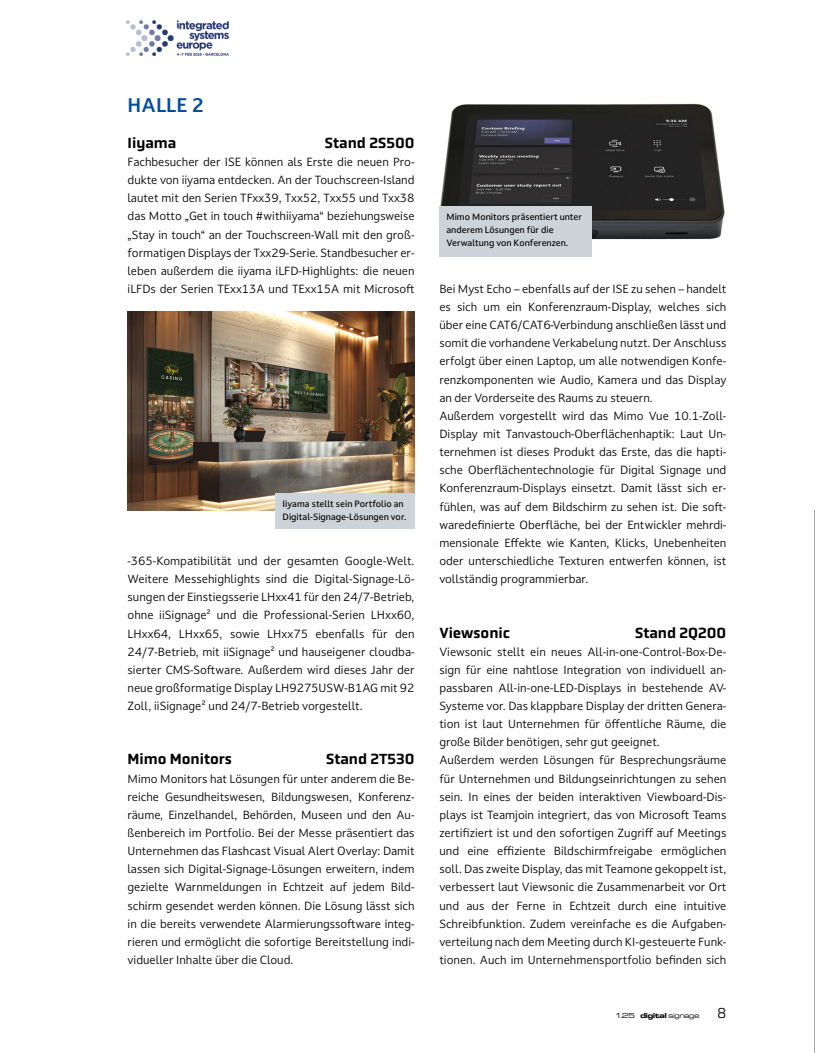
<style>
.page{position:relative;width:815px;height:1053px;background:#fff}
.page>*{position:absolute;margin:0;border:0;box-sizing:border-box;transform-origin:0 0}
.t1{font:700 18.75px "Darkmode Darkmode On";color:#004f9f}
.t2{font:500 15px "Obvia";letter-spacing:-.005em;color:#000}
.t3{font:11.25px/18.1px "Darkmode Darkmode On";letter-spacing:-.005em;color:#000;text-align:justify}
.t4{font:500 8.75px/13.1px "Darkmode Darkmode On";color:#000}
.t5{font:7.5px "Microgramma D Medi Exte";color:#000}
.s1{font-family:"Microgramma D Bold Exte"}
.s2{font-family:"Obvia";font-weight:300;font-size:15px}
</style>
<div class="page">
<img style="left:128px;top:311px;width:287px;height:199px">
<div style="left:275px;top:493px;width:140px;height:35px;background:#ccd4da"></div>
<svg style="left:814px;top:510px;width:1px;height:542px"></svg>
<img style="left:440px;top:103px;width:285px;height:137px">
<div style="left:439px;top:206px;width:153px;height:51px;background:#ccd4da"></div>
<img style="left:126px;top:20px;width:103px;height:36px">
<h1 class="t1" style="left:128px;top:92px;width:78px">HALLE 2</h1>
<h2 class="t2" style="left:128px;top:134px;width:50px">Iiyama</h2>
<h2 class="t2" style="left:325px;top:134px;width:91px">Stand 2S500</h2>
<p class="t3" style="left:128px;top:152px;width:289px">Fachbesucher der ISE können als Erste die neuen Pro&shy;dukte von iiyama entdecken. An der Touchscreen-Island lautet mit den Serien TFxx39, Txx52, Txx55 und Txx38 das Motto „Get in touch #withiiyama“ beziehungsweise „Stay in touch“ an der Touchscreen-Wall mit den groß&shy;formatigen Displays der Txx29-Serie. Standbesucher er&shy;leben außerdem die iiyama iLFD-Highlights: die neuen iLFDs der Serien TExx13A und TExx15A mit Microsoft</p>
<p class="t4" style="left:283px;top:497px;width:125px">Iiyama stellt sein Portfolio an<br>Digital-Signage-Lösungen vor.</p>
<p class="t3" style="left:128px;top:551px;width:289px">-365-Kompatibilität und der gesamten Google-Welt.<br>Weitere Messehighlights sind die Digital-Signage-Lö&shy;sungen der Einstiegsserie LHxx41 für den 24/7-Betrieb, ohne iiSignage² und die Professional-Serien LHxx60, LHxx64, LHxx65, sowie LHxx75 ebenfalls für den 24/7-Betrieb, mit iiSignage² und hauseigener cloudba&shy;sierter CMS-Software. Außerdem wird dieses Jahr der neue großformatige Display LH9275USW-B1AG mit 92<br>Zoll, iiSignage² und 24/7-Betrieb vorgestellt.</p>
<h2 class="t2" style="left:128px;top:750px;width:106px">Mimo Monitors</h2>
<h2 class="t2" style="left:326px;top:750px;width:90px">Stand 2T530</h2>
<p class="t3" style="left:128px;top:769px;width:289px">Mimo Monitors hat Lösungen für unter anderem die Be&shy;reiche Gesundheitswesen, Bildungswesen, Konferenz&shy;räume, Einzelhandel, Behörden, Museen und den Au&shy;ßenbereich im Portfolio. Bei der Messe präsentiert das Unternehmen das Flashcast Visual Alert Overlay: Damit lassen sich Digital-Signage-Lösungen erweitern, indem gezielte Warnmeldungen in Echtzeit auf jedem Bild&shy;schirm gesendet werden können. Die Lösung lässt sich in die bereits verwendete Alarmierungssoftware integ&shy;rieren und ermöglicht die sofortige Bereitstellung indi&shy;vidueller Inhalte über die Cloud.</p>
<p class="t4" style="left:446px;top:210px;width:137px">Mimo Monitors präsentiert unter anderem Lösungen für die<br>Verwaltung von Konferenzen.</p>
<p class="t3" style="left:439px;top:279px;width:289px;text-align:left">Bei Myst Echo – ebenfalls auf der ISE zu sehen – handelt es sich um ein Konferenzraum-Display, welches sich über eine CAT6/CAT6-Verbindung anschließen lässt und somit die vorhandene Verkabelung nutzt. Der Anschluss erfolgt über einen Laptop, um alle notwendigen Konfe&shy;renzkomponenten wie Audio, Kamera und das Display an der Vorderseite des Raums zu steuern.<br>Außerdem vorgestellt wird das Mimo Vue 10.1-Zoll-Display mit Tanvastouch-Oberflächenhaptik: Laut Un&shy;ternehmen ist dieses Produkt das Erste, das die hapti&shy;sche Oberflächentechnologie für Digital Signage und Konferenzraum-Displays einsetzt. Damit lässt sich er&shy;fühlen, was auf dem Bildschirm zu sehen ist. Die soft&shy;waredefinierte Oberfläche, bei der Entwickler mehrdi&shy;mensionale Effekte wie Kanten, Klicks, Unebenheiten oder unterschiedliche Texturen entwerfen können, ist vollständig programmierbar.</p>
<h2 class="t2" style="left:439px;top:623px;width:72px">Viewsonic</h2>
<h2 class="t2" style="left:635px;top:623px;width:93px">Stand 2Q200</h2>
<p class="t3" style="left:439px;top:642px;width:289px;text-align:left">Viewsonic stellt ein neues All-in-one-Control-Box-De&shy;sign für eine nahtlose Integration von individuell an&shy;passbaren All-in-one-LED-Displays in bestehende AV-Systeme vor. Das klappbare Display der dritten Genera&shy;tion ist laut Unternehmen für öffentliche Räume, die große Bilder benötigen, sehr gut geeignet.<br>Außerdem werden Lösungen für Besprechungsräume für Unternehmen und Bildungseinrichtungen zu sehen sein. In eines der beiden interaktiven Viewboard-Dis&shy;plays ist Teamjoin integriert, das von Microsoft Teams zertifiziert ist und den sofortigen Zugriff auf Meetings und eine effiziente Bildschirmfreigabe ermöglichen soll. Das zweite Display, das mit Teamone gekoppelt ist, verbessert laut Viewsonic die Zusammenarbeit vor Ort und aus der Ferne in Echtzeit durch eine intuitive Schreibfunktion. Zudem vereinfache es die Aufgaben&shy;verteilung nach dem Meeting durch KI-gesteuerte Funk&shy;tionen. Auch im Unternehmensportfolio befinden sich</p>
<p class="t5" style="left:615px;top:1011px;width:113px">1.25 <span class="s1">digital</span> signage <span class="s2">8</span></p>
</div>
